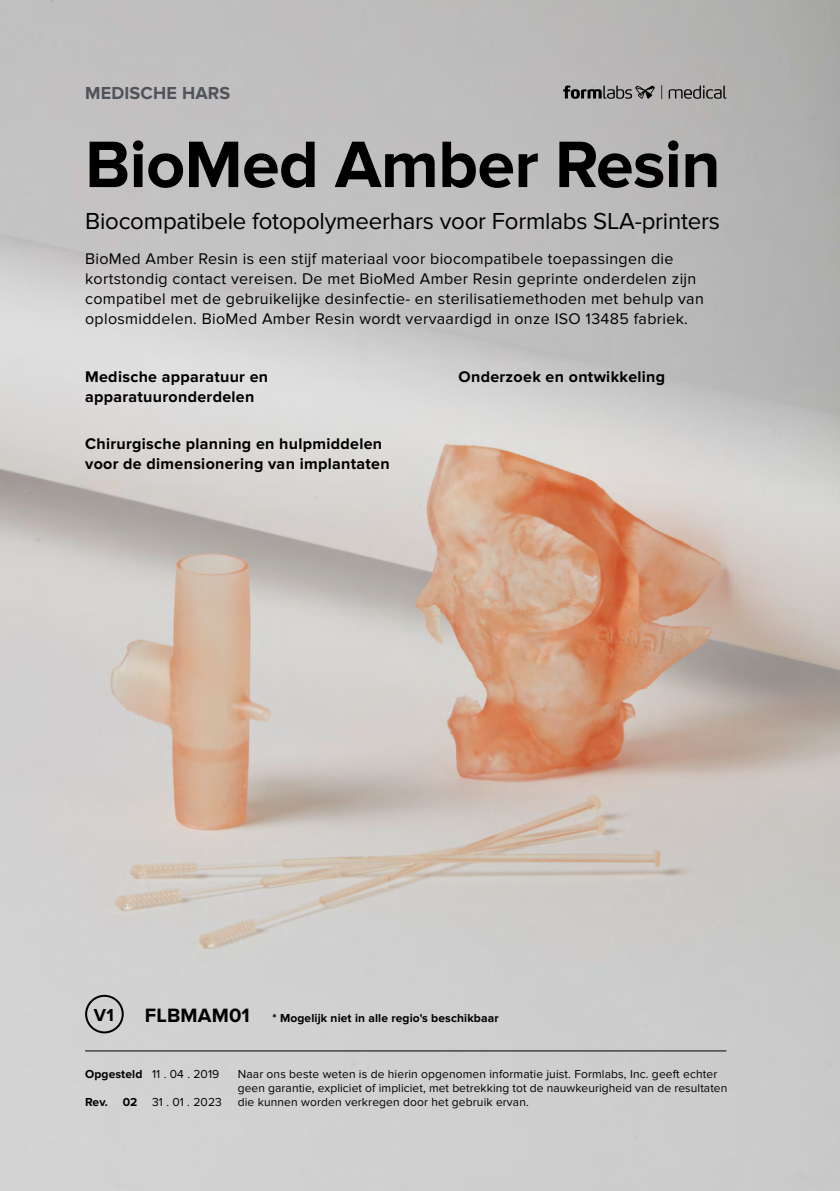
<style>
.page{position:relative;width:840px;height:1191px;background:#fff}
.page>*{position:absolute;margin:0;border:0;box-sizing:border-box;transform-origin:0 0}
.t1{font:700 68px "Proxima Nova";letter-spacing:-.01em;color:#000}
.t2{font:24px "Proxima Nova";letter-spacing:-.01em;color:#000}
.t3{font:700 18px "Proxima Nova";letter-spacing:.01em;color:#50535a}
.t4{font:700 18px "Proxima Nova";color:#000}
.t5{font:16px/20px "Proxima Nova";letter-spacing:.02em;color:#000}
.t6{font:700 16px/20px "Proxima Nova";letter-spacing:.02em;color:#000}
.t7{font:12px/14px "Proxima Nova";letter-spacing:.01em;color:#000}
.t8{font:700 12px "Proxima Nova";letter-spacing:.01em;color:#000}
.s1{font-size:20px}
.s2{font-weight:700}
</style>
<div class="page">
<img style="left:0;top:0;width:839px;height:1191px">
<hr style="left:85px;top:1050px;width:641px;height:1px;background:#000">
<div style="left:85px;top:994px;width:39px;height:39px;border:2px solid #000;border-radius:50%"></div>
<svg style="left:563px;top:85px;width:91px;height:14px"></svg>
<svg style="left:661px;top:85px;width:1px;height:14px"></svg>
<svg style="left:668px;top:85px;width:58px;height:14px"></svg>
<p class="t3" style="left:85px;top:83px;width:147px">MEDISCHE HARS</p>
<h1 class="t1" style="left:85px;top:125px;width:636px">BioMed Amber Resin</h1>
<h2 class="t2" style="left:85px;top:207px;width:636px">Biocompatibele fotopolymeerhars voor Formlabs SLA-printers</h2>
<p class="t5" style="left:85px;top:249px;width:620px">BioMed Amber Resin is een stijf materiaal voor biocompatibele toepassingen die kortstondig contact vereisen. De met BioMed Amber Resin geprinte onderdelen zijn compatibel met de gebruikelijke desinfectie- en sterilisatiemethoden met behulp van oplosmiddelen. BioMed Amber Resin wordt vervaardigd in onze ISO 13485 fabriek.</p>
<p class="t6" style="left:85px;top:367px;width:184px">Medische apparatuur en apparatuuronderdelen</p>
<p class="t6" style="left:458px;top:367px;width:208px">Onderzoek en ontwikkeling</p>
<p class="t6" style="left:85px;top:434px;width:306px">Chirurgische planning en hulpmiddelen voor de dimensionering van implantaten</p>
<p class="t4" style="left:94px;top:1004px;width:21px">V1</p>
<p class="t8" style="left:145px;top:1011px;width:355px"><span class="s1">FLBMAM01</span> * Mogelijk niet in alle regio's beschikbaar</p>
<p class="t7" style="left:85px;top:1067px;width:136px"><span class="s2">Opgesteld</span> 11 . 04 . 2019</p>
<p class="t7" style="left:238px;top:1067px;width:491px">Naar ons beste weten is de hierin opgenomen informatie juist. Formlabs, Inc. geeft echter geen garantie, expliciet of impliciet, met betrekking tot de nauwkeurigheid van de resultaten</p>
<p class="t7" style="left:85px;top:1095px;width:138px"><span class="s2">Rev. 02</span> 31 . 01 . 2023</p>
<p class="t7" style="left:238px;top:1095px;width:292px">die kunnen worden verkregen door het gebruik ervan.</p>
</div>
